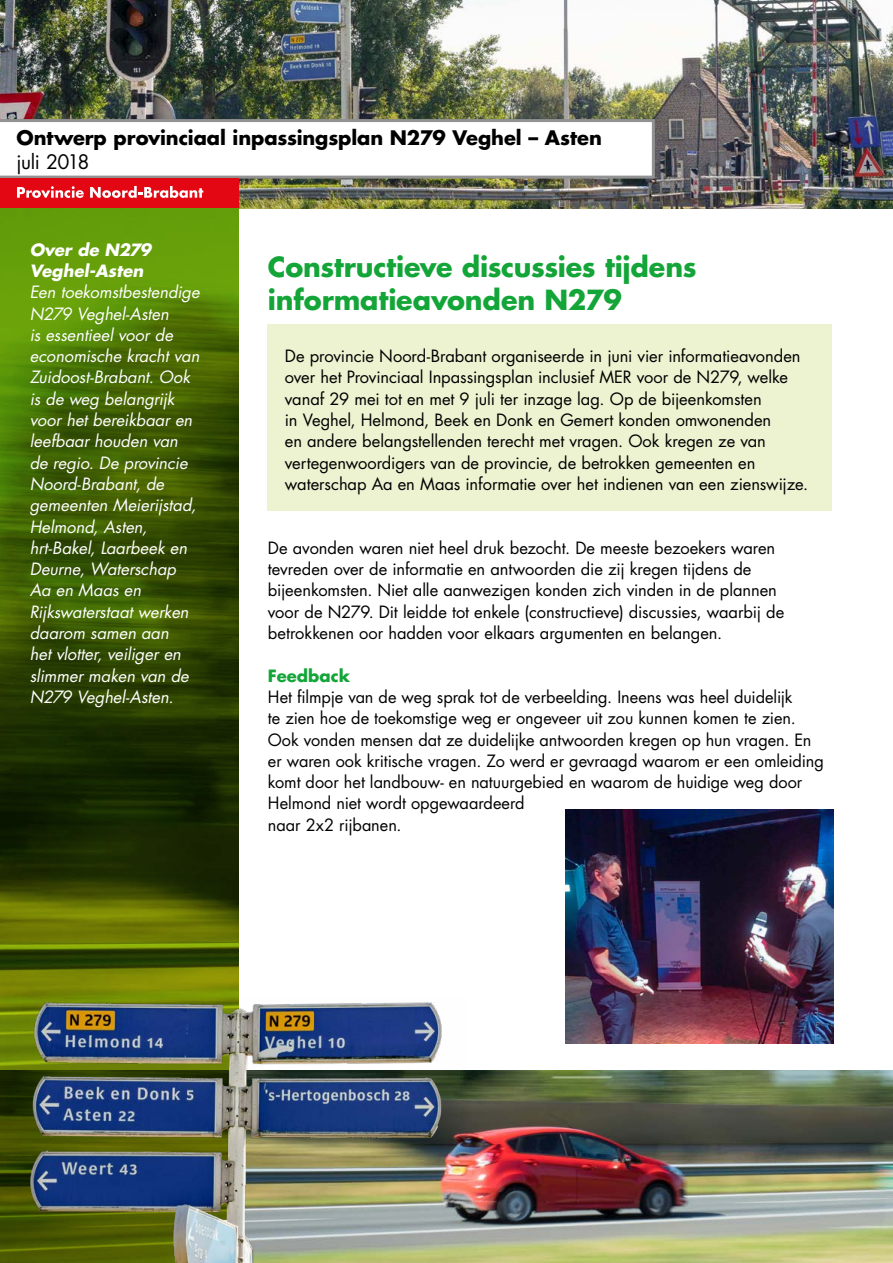
<style>
.page{position:relative;width:893px;height:1263px;background:#fff}
.page>*{position:absolute;margin:0;border:0;box-sizing:border-box;transform-origin:0 0}
.t1{font:700 27px/33px "Futura Std";letter-spacing:-.01em;color:#13a538}
.t2{font:700 19.5px "Futura Std";letter-spacing:-.005em;color:#000}
.t3{font:19.5px "Futura Std";letter-spacing:-.025em;color:#000}
.t4{font:16.5px/21.3px "Futura Std";letter-spacing:-.005em;color:#000}
.t5{font:italic 16.5px/21.3px "Futura Std";letter-spacing:-.005em;color:#fff}
.t6{font:italic 700 16.5px/21.3px "Futura Std";color:#fff}
.t7{font:700 16.5px "Futura Std";color:#13a538}
</style>
<div class="page">
<img style="left:566px;top:809px;width:267px;height:235px">
<div style="left:268px;top:324px;width:564px;height:187px;background:#edf2d0"></div>
<img style="left:0;top:0;width:893px;height:208px">
<svg style="left:0;top:119px;width:655px;height:60px"></svg>
<div style="left:0;top:179px;width:238px;height:29px;background:#e30613"></div>
<svg style="left:17px;top:186px;width:67px;height:12px"></svg>
<svg style="left:90px;top:186px;width:113px;height:12px"></svg>
<img style="left:466px;top:1070px;width:427px;height:193px">
<img style="left:0;top:208px;width:238px;height:1055px">
<img style="left:7px;top:997px;width:459px;height:266px">
<p class="t2" style="left:16px;top:125px;width:587px">Ontwerp provinciaal inpassingsplan N279 Veghel – Asten</p>
<p class="t3" style="left:16px;top:149px;width:75px">juli 2018</p>
<p class="t6" style="left:30px;top:239px;width:123px">Over de N279<br>Veghel-Asten</p>
<p class="t5" style="left:30px;top:282px;width:171px">Een toekomstbestendige<br>N279 Veghel-Asten<br>is essentieel voor de economische kracht van<br>Zuidoost-Brabant. Ook is de weg belangrijk voor het bereikbaar en leefbaar houden van de regio. De provincie<br>Noord-Brabant, de gemeenten Meierijstad,<br>Helmond, Asten, hrt-Bakel, Laarbeek en<br>Deurne, Waterschap<br>Aa en Maas en<br>Rijkswaterstaat werken daarom samen aan<br>het vlotter, veiliger en slimmer maken van de<br>N279 Veghel-Asten.</p>
<h1 class="t1" style="left:268px;top:250px;width:430px">Constructieve discussies tijdens informatieavonden N279</h1>
<p class="t4" style="left:285px;top:346px;width:525px">De provincie Noord-Brabant organiseerde in juni vier informatieavonden over het Provinciaal Inpassingsplan inclusief MER voor de N279, welke vanaf 29 mei tot en met 9 juli ter inzage lag. Op de bijeenkomsten<br>in Veghel, Helmond, Beek en Donk en Gemert konden omwonenden<br>en andere belangstellenden terecht met vragen. Ook kregen ze van vertegenwoordigers van de provincie, de betrokken gemeenten en waterschap Aa en Maas informatie over het indienen van een zienswijze.</p>
<p class="t4" style="left:268px;top:537px;width:518px">De avonden waren niet heel druk bezocht. De meeste bezoekers waren tevreden over de informatie en antwoorden die zij kregen tijdens de bijeenkomsten. Niet alle aanwezigen konden zich vinden in de plannen voor de N279. Dit leidde tot enkele (constructieve) discussies, waarbij de betrokkenen oor hadden voor elkaars argumenten en belangen.</p>
<p class="t7" style="left:268px;top:664px;width:84px">Feedback</p>
<p class="t4" style="left:268px;top:686px;width:557px">Het filmpje van de weg sprak tot de verbeelding. Ineens was heel duidelijk<br>te zien hoe de toekomstige weg er ongeveer uit zou kunnen komen te zien.<br>Ook vonden mensen dat ze duidelijke antwoorden kregen op hun vragen. En er waren ook kritische vragen. Zo werd er gevraagd waarom er een omleiding komt door het landbouw- en natuurgebied en waarom de huidige weg door Helmond niet wordt opgewaardeerd<br>naar 2x2 rijbanen.</p>
</div>
